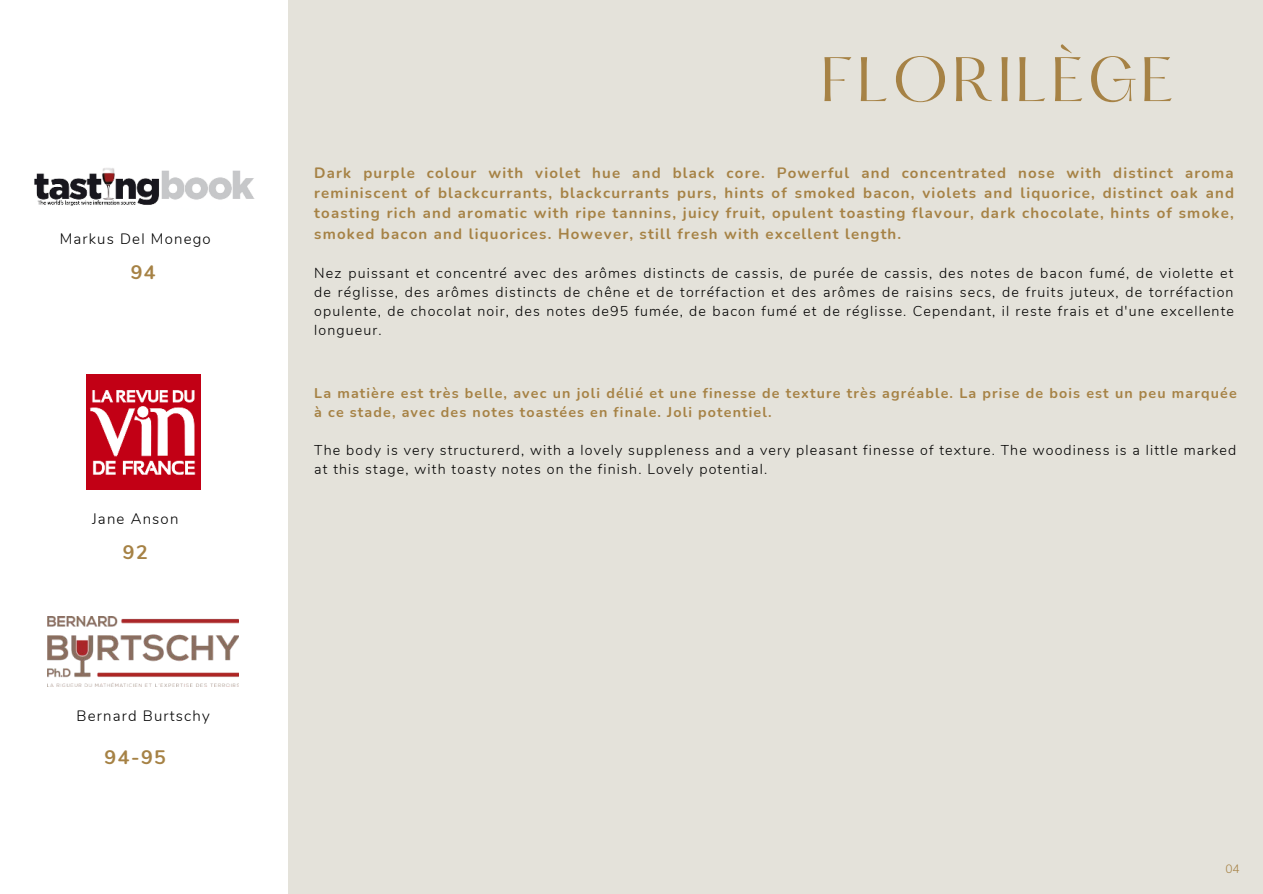
<style>
.page{position:relative;width:1263px;height:894px;background:#fff}
.page>*{position:absolute;margin:0;border:0;box-sizing:border-box;transform-origin:0 0}
.t1{font:54.9px "Hatton";letter-spacing:.07em;color:#a68245}
.t2{font:700 19.5px "Nunito";letter-spacing:.08em;color:#a68245}
.t3{font:700 15px/20.2px "Nunito";letter-spacing:.08em;color:#a68245;text-align:justify}
.t4{font:300 15px "Nunito";letter-spacing:.08em;color:#000}
.t5{font:300 14.25px/19px "Nunito";letter-spacing:.08em;color:#000}
.t6{font:700 14.25px/19px "Nunito";letter-spacing:.08em;color:#a68245}
.t7{font:300 12px "Nunito";color:#a68245}
</style>
<div class="page">
<div style="left:0;top:0;width:1263px;height:893px;background:#e4e2da"></div>
<div style="left:0;top:0;width:287px;height:893px;background:#fff"></div>
<img style="left:34px;top:168px;width:221px;height:38px">
<img style="left:86px;top:375px;width:115px;height:114px">
<img style="left:48px;top:616px;width:190px;height:70px">
<p class="t4" style="left:60px;top:227px;width:153px">Markus Del Monego</p>
<h2 class="t2" style="left:131px;top:257px;width:26px">94</h2>
<p class="t4" style="left:92px;top:507px;width:88px">Jane Anson</p>
<h2 class="t2" style="left:123px;top:537px;width:26px">92</h2>
<p class="t4" style="left:76px;top:704px;width:135px">Bernard Burtschy</p>
<h2 class="t2" style="left:105px;top:742px;width:63px">94-95</h2>
<h1 class="t1" style="left:821px;top:50px;width:354px">FLORILÈGE</h1>
<p class="t3" style="left:314px;top:162px;width:921px">Dark purple colour with violet hue and black core. Powerful and concentrated nose with distinct aroma reminiscent of blackcurrants, blackcurrants purs, hints of smoked bacon, violets and liquorice, distinct oak and toasting rich and aromatic with ripe tannins, juicy fruit, opulent toasting flavour, dark chocolate, hints of smoke, smoked bacon and liquorices. However, still fresh with excellent length.</p>
<p class="t5" style="left:314px;top:262px;width:921px;text-align:justify">Nez puissant et concentré avec des arômes distincts de cassis, de purée de cassis, des notes de bacon fumé, de violette et de réglisse, des arômes distincts de chêne et de torréfaction et des arômes de raisins secs, de fruits juteux, de torréfaction opulente, de chocolat noir, des notes de95 fumée, de bacon fumé et de réglisse. Cependant, il reste frais et d'une excellente longueur.</p>
<p class="t6" style="left:314px;top:382px;width:924px">La matière est très belle, avec un joli délié et une finesse de texture très agréable. La prise de bois est un peu marquée à ce stade, avec des notes toastées en finale. Joli potentiel.</p>
<p class="t5" style="left:314px;top:440px;width:923px">The body is very structurerd, with a lovely suppleness and a very pleasant finesse of texture. The woodiness is a little marked at this stage, with toasty notes on the finish. Lovely potential.</p>
<p class="t7" style="left:1225px;top:859px;width:16px">04</p>
</div>
